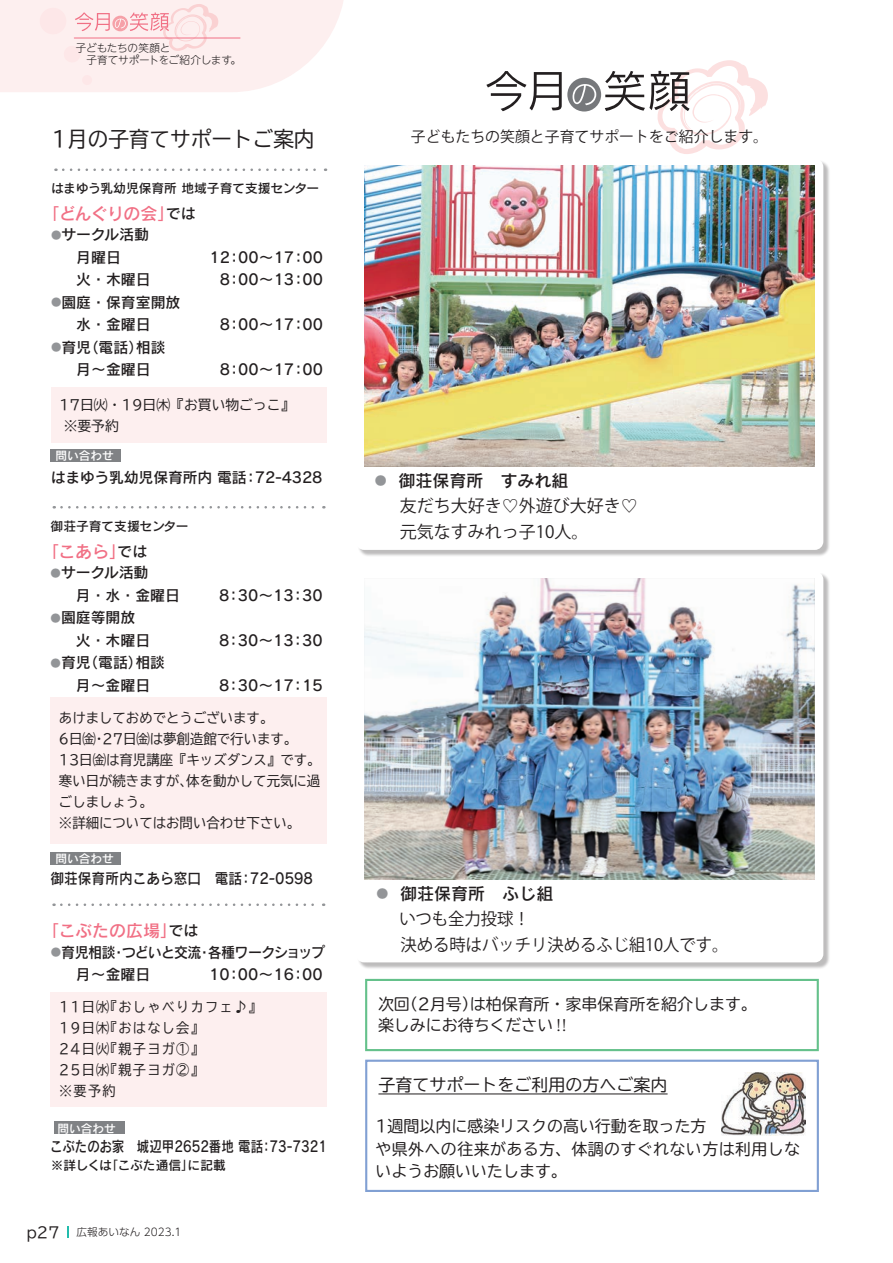
<style>
.page{position:relative;width:893px;height:1263px;background:#fff}
.page>*{position:absolute;margin:0;border:0;box-sizing:border-box;transform-origin:0 0}
.t1{font:21.3px "TBUD Go Std";color:#231f20}
.t2{font:16.95px/25.5px "Koz Go Pr 6 N";color:#231f20;scale:.96 1}
.t3{font:16.95px "Rodin Pro N DB";letter-spacing:-.015em;color:#f17085}
.t4{font:16.95px/25.5px "Koz Go Pr 6 N";color:#231f20}
.t5{font:16.95px "Rodin Pro N DB";color:#231f20}
.t6{font:16.95px "TBUDR Go Std";color:#231f20}
.t7{font:15.9px/22.5px "TBUDR Go Std";color:#231f20}
.t8{font:14.85px/22.5px "Rodin Pro N DB";color:#231f20}
.t9{font:14.85px/22.5px "Rodin Pro N DB";letter-spacing:-.055em;color:#231f20;scale:.94 1}
.t10{font:14.85px "Rodin Pro N DB";color:#231f20;scale:.84 1}
.t11{font:14.85px "Koz Go Pr 6 N";color:#231f20}
.t12{font:14.85px "Rodin Pro N DB";color:#231f20;scale:.92 1}
.t13{font:13.8px/21px "TBUD Go Std";color:#231f20}
.t14{font:13.8px/21px "TBUD Go Std";letter-spacing:.1em;color:#231f20;scale:.95 1}
.t15{font:12.75px "Rodin Pro N DB";color:#231f20}
.t16{font:11.7px "Rodin Pro N DB";color:#fff}
.t17{font:300 10.65px/12.8px "UD Shin M Go Pr 6 N";letter-spacing:-.02em;color:#231f20}
.t18{font:300 10.65px "UD Shin Go Pr 6 N";color:#231f20}
.s1{font-size:14.85px;color:#231f20}
.s2{font-size:10.35px;color:#939598}
.s3{font-family:"TBUD Go Std";font-weight:400;font-size:14.85px}
.s4{font-size:11.85px;color:#939598}
.s5{font-family:"Koz Min Pr 6 N"}
</style>
<div class="page">
<svg style="left:67px;top:1226px;width:2px;height:11px"></svg>
<svg style="left:0;top:0;width:343px;height:92px"></svg>
<div style="left:51px;top:387px;width:276px;height:56px;background:#fdefef"></div>
<div style="left:50px;top:697px;width:277px;height:146px;background:#fdefef"></div>
<div style="left:51px;top:991px;width:276px;height:115px;background:#fdefef"></div>
<svg style="left:61px;top:506px;width:263px;height:2px"></svg>
<svg style="left:61px;top:903px;width:263px;height:3px"></svg>
<svg style="left:63px;top:168px;width:263px;height:3px"></svg>
<div style="left:357px;top:573px;width:473px;height:396px;background:#231f20;opacity:.3"></div>
<div style="left:356px;top:571px;width:467px;height:391px;background:#fff;border-radius:9px"></div>
<div style="left:357px;top:160px;width:473px;height:397px;background:#231f20;opacity:.3"></div>
<div style="left:356px;top:159px;width:467px;height:391px;background:#fff;border-radius:9px"></div>
<img style="left:364px;top:165px;width:451px;height:302px">
<img style="left:364px;top:578px;width:451px;height:302px">
<svg style="left:486px;top:60px;width:282px;height:94px"></svg>
<svg style="left:365px;top:978px;width:454px;height:74px"></svg>
<svg style="left:365px;top:1059px;width:454px;height:133px"></svg>
<hr style="left:378px;top:1093px;width:290px;height:1px;background:#231f20">
<img style="left:721px;top:1072px;width:84px;height:63px">
<div style="left:55px;top:1121px;width:70px;height:13px;background:#808285"></div>
<div style="left:50px;top:852px;width:71px;height:13px;background:#808285"></div>
<div style="left:50px;top:449px;width:71px;height:13px;background:#808285"></div>
<p class="t17" style="left:76px;top:41px;width:167px">子どもたちの笑顔と<br>　子育てサポートをご紹介します。</p>
<h1 class="t1" style="left:51px;top:121px;width:265px">1月の子育てサポートご案内</h1>
<p class="t15" style="left:51px;top:180px;width:270px">はまゆう乳幼児保育所 地域子育て支援センター</p>
<p class="t3" style="left:43px;top:202px;width:155px">「どんぐりの会」<span class="s1">では</span></p>
<p class="t8" style="left:51px;top:223px;width:99px;text-align:center"><span class="s2">●</span>サークル活動月曜日</p>
<p class="t8" style="left:209px;top:245px;width:115px">12：00〜17：00</p>
<p class="t8" style="left:61px;top:268px;width:91px">　火・木曜日</p>
<p class="t8" style="left:220px;top:268px;width:105px">8：00〜13：00</p>
<p class="t8" style="left:51px;top:290px;width:131px;text-align:center"><span class="s2">●</span>園庭・保育室開放水・金曜日</p>
<p class="t8" style="left:220px;top:313px;width:105px">8：00〜17：00</p>
<p class="t8" style="left:51px;top:335px;width:116px;text-align:center"><span class="s2">●</span>育児（電話）相談　月〜金曜日</p>
<p class="t8" style="left:220px;top:358px;width:105px">8：00〜17：00</p>
<p class="t13" style="left:64px;top:394px;width:232px;text-indent:-5px">17日㈫・19日㈭『お買い物ごっこ』※要予約</p>
<p class="t16" style="left:55px;top:448px;width:60px">問い合わせ</p>
<p class="t8" style="left:51px;top:466px;width:273px">はまゆう乳幼児保育所内 電話：72-4328</p>
<p class="t15" style="left:51px;top:518px;width:139px">御荘子育て支援センター</p>
<p class="t3" style="left:42px;top:540px;width:107px">「こあら」<span class="s1">では</span></p>
<p class="t8" style="left:76px;top:561px;width:106px;text-indent:-25px"><span class="s2">●</span>サークル活動<br>月・水・金曜日</p>
<p class="t8" style="left:76px;top:606px;width:76px;text-indent:-25px"><span class="s2">●</span>園庭等開放火・木曜日</p>
<p class="t8" style="left:76px;top:651px;width:91px;text-indent:-25px"><span class="s2">●</span>育児（電話）相談月〜金曜日</p>
<p class="t8" style="left:219px;top:583px;width:105px">8：30〜13：30</p>
<p class="t8" style="left:219px;top:628px;width:105px">8：30〜13：30</p>
<p class="t8" style="left:219px;top:673px;width:105px">8：30〜17：15</p>
<p class="t13" style="left:59px;top:707px;width:263px">あけましておめでとうございます。<br>6日㈮・27日㈮は夢創造館で行います。<br>13日㈮は育児講座『キッズダンス』です。寒い日が続きますが、体を動かして元気に過ごしましょう。<br>※詳細についてはお問い合わせ下さい。</p>
<p class="t16" style="left:55px;top:851px;width:60px">問い合わせ</p>
<p class="t12" style="left:51px;top:869px;width:287px">御荘保育所内こあら窓口　電話：72-0598</p>
<p class="t3" style="left:42px;top:919px;width:158px">「こぶたの広場」<span class="s1">では</span></p>
<p class="t9" style="left:76px;top:940px;width:266px;text-indent:-25px"><span class="s2">●</span>育児相談・つどいと交流・各種ワークショップ月〜金曜日</p>
<p class="t8" style="left:209px;top:963px;width:115px">10：00〜16：00</p>
<p class="t14" style="left:59px;top:996px;width:215px">11日㈬『おしゃべりカフェ♪』<br>19日㈭『おはなし会』<br>24日㈫『親子ヨガ①』<br>25日㈬『親子ヨガ②』<br>※要予約</p>
<p class="t16" style="left:57px;top:1120px;width:60px">問い合わせ</p>
<p class="t10" style="left:50px;top:1137px;width:331px">こぶたのお家　城辺甲2652番地 電話：73-7321</p>
<p class="t15" style="left:51px;top:1156px;width:177px">※詳しくは「こぶた通信」に記載</p>
<p class="t18" style="left:26px;top:1223px;width:157px"><span class="s3">p27</span> 広報あいなん 2023.1</p>
<p class="t11" style="left:411px;top:129px;width:359px">子どもたちの笑顔と子育てサポートをご紹介します。</p>
<p class="t5" style="left:375px;top:469px;width:195px"><span class="s4">●</span> 御荘保育所　すみれ組</p>
<p class="t4" style="left:400px;top:493px;width:240px">友だち大好き♡外遊び大好き♡元気なすみれっ子10人。</p>
<p class="t5" style="left:376px;top:882px;width:178px"><span class="s4">●</span> 御荘保育所　ふじ組</p>
<p class="t2" style="left:399px;top:907px;width:344px">いつも全力投球！<br>決める時はバッチリ決めるふじ組10人です。</p>
<p class="t7" style="left:378px;top:993px;width:380px;line-height:21px">次回（2月号）は柏保育所・家串保育所を紹介します。楽しみにお待ちください<span class="s5">‼</span></p>
<p class="t6" style="left:378px;top:1071px;width:291px">子育てサポートをご利用の方へご案内</p>
<p class="t7" style="left:376px;top:1115px;width:426px">1週間以内に感染リスクの高い行動を取った方<br>や県外への往来がある方、体調のすぐれない方は利用しないようお願いいたします。</p>
</div>
